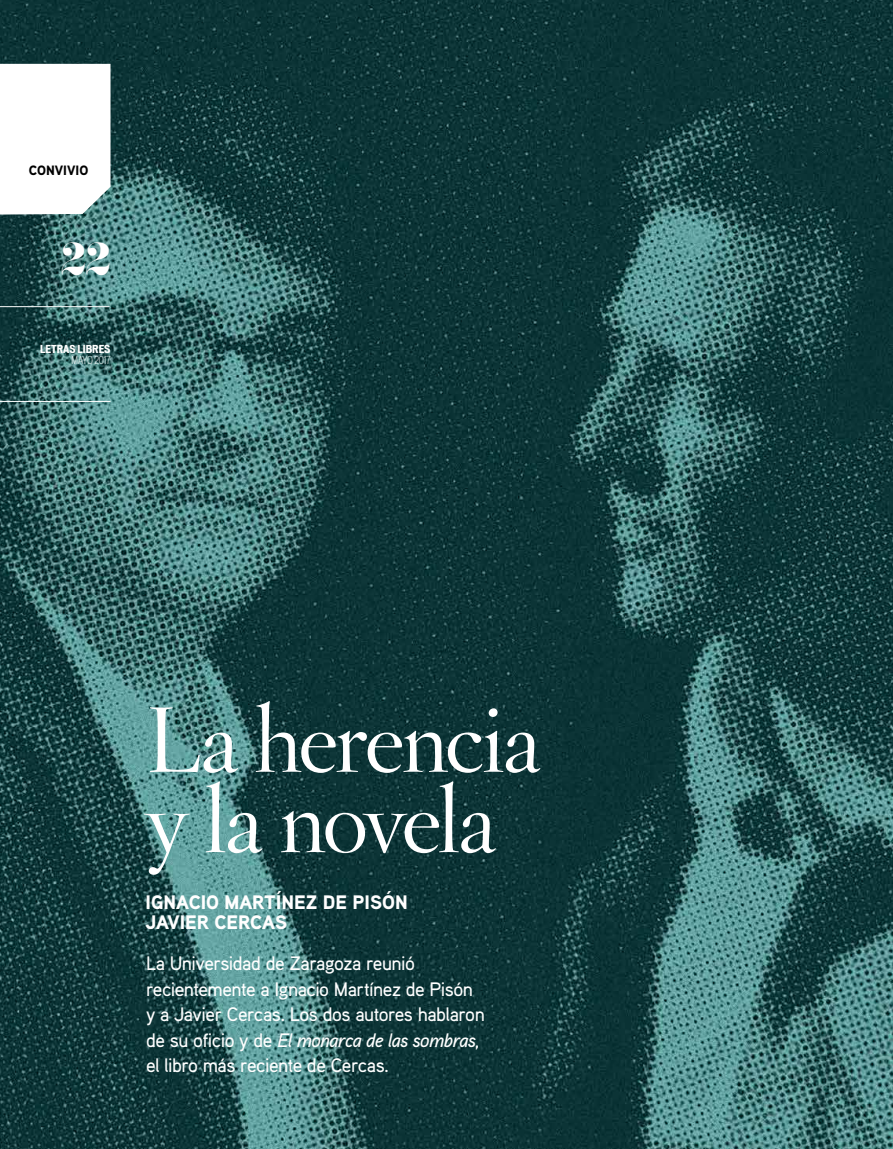
<style>
.page{position:relative;width:893px;height:1149px;background:#fff}
.page>*{position:absolute;margin:0;border:0;box-sizing:border-box;transform-origin:0 0}
.t1{font:300 90.75px/80.2px "Hoefler Titling";letter-spacing:-.035em;color:#fff}
.t2{font:39px "Eloquent JF";color:#fff}
.t3{font:500 19.5px/25.5px "Aaux Pro";letter-spacing:-.025em;color:#fff}
.t4{font:900 19.5px/19.5px "Aaux Pro";color:#fff}
.t5{font:900 13.5px "Aaux Pro";color:#000}
.t6{font:700 expanded 10.5px "Vonnes";color:#fff}
.t7{font:300 condensed 10.5px "Vonnes";color:#fff}
.s1{font-style:italic}
</style>
<div class="page">
<img style="left:0;top:0;width:893px;height:1148px">
<svg style="left:0;top:64px;width:111px;height:150px"></svg>
<hr style="left:0;top:401px;width:111px;height:1px;background:#fff">
<hr style="left:0;top:306px;width:110px;height:1px;background:#fff">
<p class="t5" style="left:29px;top:161px;width:61px">CONVIVIO</p>
<h2 class="t2" style="left:61px;top:232px;width:51px">22</h2>
<p class="t6" style="left:40px;top:343px;width:72px">LETRAS LIBRES</p>
<p class="t7" style="left:71px;top:353px;width:41px">MAYO 2017</p>
<h1 class="t1" style="left:146px;top:693px;width:396px">La herencia y la novela</h1>
<p class="t4" style="left:146px;top:891px;width:264px">IGNACIO MARTÍNEZ DE PISÓN<br>JAVIER CERCAS</p>
<p class="t3" style="left:146px;top:949px;width:340px">La Universidad de Zaragoza reunió recientemente a Ignacio Martínez de Pisón y a Javier Cercas. Los dos autores hablaron de su oficio y de <span class="s1">El monarca de las sombras</span>, el libro más reciente de Cercas.</p>
</div>
